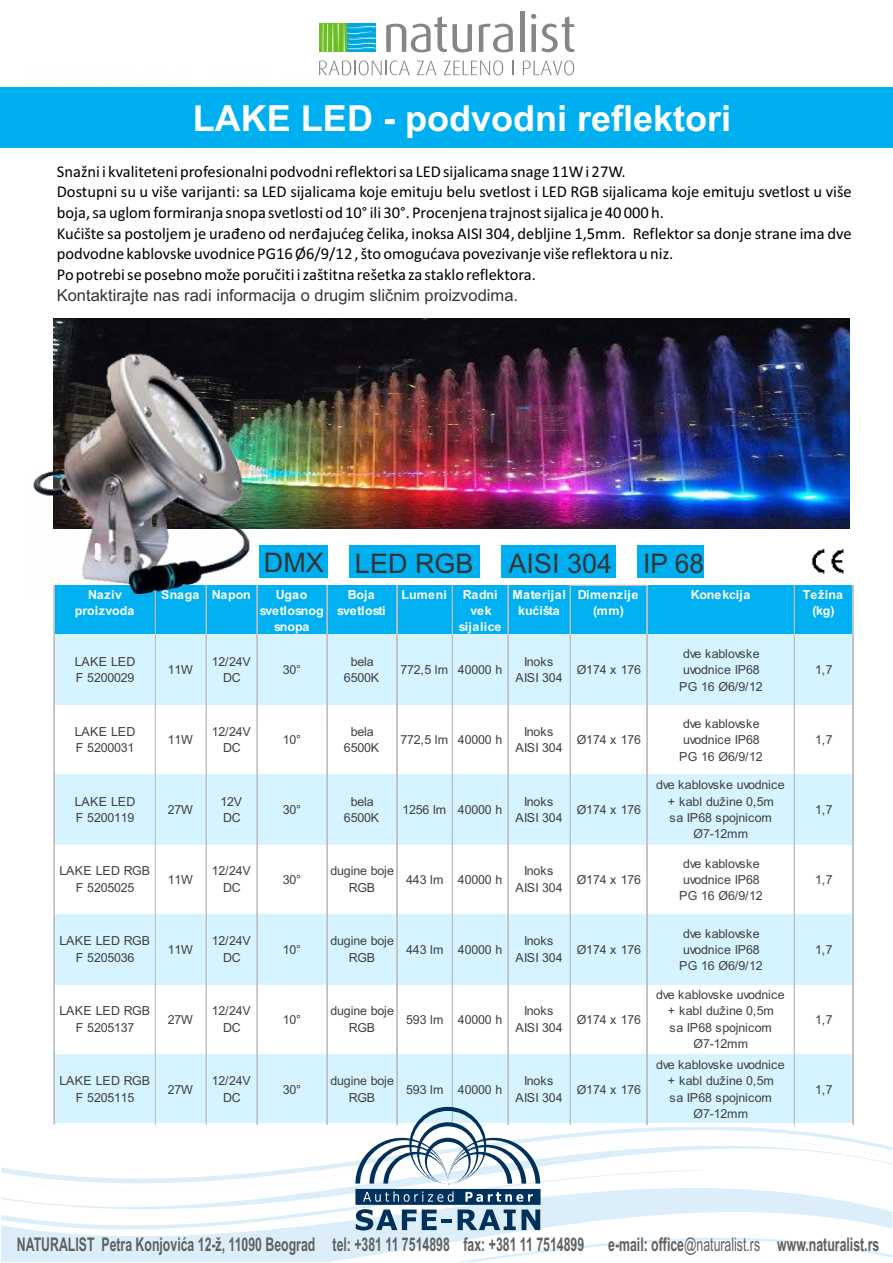
<style>
.page{position:relative;width:893px;height:1263px;background:#fff}
.page>*{position:absolute;margin:0;border:0;box-sizing:border-box;transform-origin:0 0}
.t1{font:700 36px "Arial";color:#fefefe}
.t2{font:27px "Arial";color:#373435}
.t3{font:700 18.9px "Arial";color:#606062;scale:.65 1}
.t4{font:16.5px/20.7px "Calibri";color:#000}
.t5{font:16.5px "Arial";color:#373435}
.t6{font:12.45px/16.4px "Arial";letter-spacing:-.02em;color:#404040;text-align:center}
.t7{font:700 12.45px/16.4px "Arial";color:#fff;text-align:center}
.t8{font:700 12.45px/16.4px "Arial";letter-spacing:.03em;color:#fff;text-align:center}
.t9{font:700 12.45px/16.4px "Arial";letter-spacing:-.02em;color:#fff;text-align:center}
.s1{font-weight:400}
</style>
<div class="page">
<div style="left:638px;top:546px;width:66px;height:32px;background:#00afef"></div>
<div style="left:502px;top:546px;width:114px;height:32px;background:#00afef"></div>
<div style="left:349px;top:546px;width:130px;height:32px;background:#00afef"></div>
<div style="left:260px;top:546px;width:68px;height:32px;background:#00afef"></div>
<svg style="left:386px;top:16px;width:86px;height:36px"></svg>
<svg style="left:479px;top:24px;width:34px;height:28px"></svg>
<hr style="left:520px;top:12px;width:4px;height:40px;background:#858686">
<svg style="left:531px;top:14px;width:43px;height:38px"></svg>
<div style="left:319px;top:24px;width:28px;height:28px;background:#6dbd24"></div>
<svg style="left:322px;top:23px;width:54px;height:29px"></svg>
<svg style="left:319px;top:60px;width:91px;height:15px"></svg>
<svg style="left:417px;top:61px;width:19px;height:14px"></svg>
<svg style="left:443px;top:60px;width:60px;height:15px"></svg>
<svg style="left:512px;top:61px;width:1px;height:14px"></svg>
<svg style="left:523px;top:60px;width:51px;height:15px"></svg>
<svg style="left:1px;top:1161px;width:354px;height:101px;fill:#dceef9"></svg>
<svg style="left:1px;top:1169px;width:354px;height:77px"></svg>
<div style="left:0;top:87px;width:893px;height:60px;background:#00afef"></div>
<div style="left:54px;top:585px;width:799px;height:50px;background:#00b0f0"></div>
<div style="left:54px;top:634px;width:799px;height:71px;background:#d5f4ff"></div>
<div style="left:54px;top:774px;width:799px;height:71px;background:#d5f4ff"></div>
<div style="left:54px;top:914px;width:799px;height:71px;background:#d5f4ff"></div>
<div style="left:54px;top:1054px;width:799px;height:70px;background:#d5f4ff"></div>
<hr style="left:54px;top:1123px;width:839px;height:3px;background:#fff">
<hr style="left:571px;top:585px;width:77px;height:1px;background:#bfbfbf">
<hr style="left:54px;top:585px;width:1px;height:539px;background:#bfbfbf">
<hr style="left:155px;top:585px;width:1px;height:539px;background:#bfbfbf">
<hr style="left:206px;top:585px;width:1px;height:539px;background:#bfbfbf">
<hr style="left:257px;top:585px;width:1px;height:539px;background:#bfbfbf">
<hr style="left:326px;top:585px;width:1px;height:539px;background:#bfbfbf">
<hr style="left:327px;top:585px;width:1px;height:539px;background:#bfbfbf">
<hr style="left:396px;top:585px;width:1px;height:539px;background:#bfbfbf">
<hr style="left:397px;top:585px;width:1px;height:539px;background:#bfbfbf">
<hr style="left:452px;top:585px;width:1px;height:539px;background:#bfbfbf">
<hr style="left:507px;top:585px;width:1px;height:539px;background:#bfbfbf">
<hr style="left:508px;top:585px;width:1px;height:539px;background:#bfbfbf">
<hr style="left:570px;top:585px;width:1px;height:539px;background:#bfbfbf">
<hr style="left:646px;top:586px;width:1px;height:538px;background:#bfbfbf">
<hr style="left:647px;top:586px;width:1px;height:538px;background:#bfbfbf">
<hr style="left:794px;top:585px;width:1px;height:539px;background:#bfbfbf">
<hr style="left:852px;top:585px;width:1px;height:539px;background:#bfbfbf">
<hr style="left:853px;top:585px;width:1px;height:539px;background:#bfbfbf">
<img style="left:812px;top:549px;width:32px;height:25px">
<svg style="left:355px;top:1107px;width:538px;height:155px"></svg>
<img style="left:54px;top:318px;width:795px;height:210px">
<img style="left:33px;top:351px;width:219px;height:248px">
<h1 class="t1" style="left:193px;top:105px;width:540px">LAKE LED - podvodni reflektori</h1>
<p class="t4" style="left:57px;top:162px;width:796px">Snažni i kvaliteteni profesionalni podvodni reflektori sa LED sijalicama snage 11W i 27W.<br>Dostupni su u više varijanti: sa LED sijalicama koje emituju belu svetlost i LED RGB sijalicama koje emituju svetlost u više boja, sa uglom formiranja snopa svetlosti od 10° ili 30°. Procenjena trajnost sijalica je 40 000 h.<br>Kućište sa postoljem je urađeno od nerđajućeg čelika, inoksa AISI 304, debljine 1,5mm. Reflektor sa donje strane ima dve podvodne kablovske uvodnice PG16 Ø6/9/12 , što omogućava povezivanje više reflektora u niz.<br>Po potrebi se posebno može poručiti i zaštitna rešetka za staklo reflektora.</p>
<h3 class="t5" style="left:57px;top:289px;width:463px">Kontaktirajte nas radi informacija o drugim sličnim proizvodima.</h3>
<h2 class="t2" style="left:264px;top:553px;width:211px">DMX LED RGB</h2>
<h2 class="t2" style="left:509px;top:553px;width:197px">AISI 304 IP 68</h2>
<p class="t7" style="left:75px;top:587px;width:61px">Naziv proizvoda</p>
<p class="t7" style="left:161px;top:587px;width:91px">Snaga Napon</p>
<p class="t7" style="left:260px;top:587px;width:66px">Ugao svetlosnog snopa</p>
<p class="t9" style="left:337px;top:587px;width:50px">Boja svetlosti</p>
<p class="t7" style="left:401px;top:587px;width:47px">Lumeni</p>
<p class="t8" style="left:459px;top:587px;width:44px">Radni vek sijalice</p>
<p class="t7" style="left:513px;top:587px;width:55px">Materijal kućišta</p>
<p class="t8" style="left:578px;top:587px;width:62px">Dimenzije (mm)</p>
<p class="t7" style="left:691px;top:587px;width:61px">Konekcija</p>
<p class="t7" style="left:803px;top:587px;width:42px">Težina (kg)</p>
<p class="t6" style="left:75px;top:654px;width:62px;text-align:left">LAKE LED<br>F 5200029</p>
<p class="t6" style="left:168px;top:663px;width:27px">11W</p>
<p class="t6" style="left:212px;top:654px;width:40px">12/24V<br>DC</p>
<p class="t6" style="left:283px;top:663px;width:20px">30°</p>
<p class="t6" style="left:344px;top:654px;width:37px">bela<br>6500K</p>
<p class="t6" style="left:400px;top:663px;width:103px">772,5 lm 40000 h</p>
<p class="t6" style="left:515px;top:654px;width:49px">Inoks<br>AISI 304</p>
<p class="t6" style="left:577px;top:663px;width:66px">Ø174 x 176</p>
<p class="t6" style="left:679px;top:647px;width:85px">dve kablovske uvodnice IP68<br>PG 16 Ø6/9/12</p>
<p class="t6" style="left:815px;top:663px;width:19px">1,7</p>
<p class="t6" style="left:75px;top:724px;width:62px;text-align:left">LAKE LED<br>F 5200031</p>
<p class="t6" style="left:168px;top:733px;width:27px">11W</p>
<p class="t6" style="left:212px;top:724px;width:40px">12/24V<br>DC</p>
<p class="t6" style="left:283px;top:733px;width:20px">10°</p>
<p class="t6" style="left:344px;top:724px;width:37px">bela<br>6500K</p>
<p class="t6" style="left:400px;top:733px;width:103px">772,5 lm 40000 h</p>
<p class="t6" style="left:515px;top:724px;width:49px">Inoks<br>AISI 304</p>
<p class="t6" style="left:577px;top:733px;width:66px">Ø174 x 176</p>
<p class="t6" style="left:75px;top:794px;width:62px;text-align:left">LAKE LED<br>F 5200119</p>
<p class="t6" style="left:168px;top:803px;width:27px">27W</p>
<p class="t6" style="left:220px;top:794px;width:23px;text-align:left">12V<br>DC</p>
<p class="t6" style="left:283px;top:803px;width:20px">30°</p>
<p class="t6" style="left:344px;top:794px;width:37px">bela<br>6500K</p>
<p class="t6" style="left:402px;top:803px;width:101px">1256 lm 40000 h</p>
<p class="t6" style="left:515px;top:794px;width:49px">Inoks<br>AISI 304</p>
<p class="t6" style="left:577px;top:803px;width:66px">Ø174 x 176</p>
<p class="t6" style="left:60px;top:864px;width:92px">LAKE LED RGB<br>F 5205025</p>
<p class="t6" style="left:168px;top:873px;width:27px">11W</p>
<p class="t6" style="left:212px;top:864px;width:40px">12/24V<br>DC</p>
<p class="t6" style="left:283px;top:873px;width:20px">30°</p>
<p class="t6" style="left:331px;top:864px;width:65px">dugine boje<br>RGB</p>
<p class="t6" style="left:406px;top:873px;width:97px">443 lm 40000 h</p>
<p class="t6" style="left:515px;top:864px;width:49px">Inoks<br>AISI 304</p>
<p class="t6" style="left:577px;top:873px;width:66px">Ø174 x 176</p>
<p class="t6" style="left:60px;top:934px;width:92px">LAKE LED RGB<br>F 5205036</p>
<p class="t6" style="left:168px;top:943px;width:27px">11W</p>
<p class="t6" style="left:212px;top:934px;width:40px">12/24V<br>DC</p>
<p class="t6" style="left:283px;top:943px;width:20px">10°</p>
<p class="t6" style="left:331px;top:934px;width:65px">dugine boje<br>RGB</p>
<p class="t6" style="left:406px;top:943px;width:97px">443 lm 40000 h</p>
<p class="t6" style="left:515px;top:934px;width:49px">Inoks<br>AISI 304</p>
<p class="t6" style="left:577px;top:943px;width:66px">Ø174 x 176</p>
<p class="t6" style="left:60px;top:1004px;width:92px">LAKE LED RGB<br>F 5205137</p>
<p class="t6" style="left:168px;top:1012px;width:27px">27W</p>
<p class="t6" style="left:212px;top:1004px;width:40px">12/24V<br>DC</p>
<p class="t6" style="left:283px;top:1012px;width:20px">10°</p>
<p class="t6" style="left:331px;top:1004px;width:65px">dugine boje<br>RGB</p>
<p class="t6" style="left:406px;top:1012px;width:97px">593 lm 40000 h</p>
<p class="t6" style="left:515px;top:1004px;width:49px">Inoks<br>AISI 304</p>
<p class="t6" style="left:577px;top:1012px;width:66px">Ø174 x 176</p>
<p class="t6" style="left:60px;top:1074px;width:92px">LAKE LED RGB<br>F 5205115</p>
<p class="t6" style="left:168px;top:1082px;width:27px">27W</p>
<p class="t6" style="left:212px;top:1074px;width:40px">12/24V<br>DC</p>
<p class="t6" style="left:283px;top:1082px;width:20px">30°</p>
<p class="t6" style="left:331px;top:1074px;width:65px">dugine boje<br>RGB</p>
<p class="t6" style="left:406px;top:1082px;width:97px">593 lm 40000 h</p>
<p class="t6" style="left:515px;top:1074px;width:49px">Inoks<br>AISI 304</p>
<p class="t6" style="left:577px;top:1082px;width:66px">Ø174 x 176</p>
<p class="t6" style="left:679px;top:716px;width:85px">dve kablovske uvodnice IP68<br>PG 16 Ø6/9/12</p>
<p class="t6" style="left:656px;top:778px;width:130px">dve kablovske uvodnice + kabl dužine 0,5m<br>sa IP68 spojnicom<br>Ø7-12mm</p>
<p class="t6" style="left:679px;top:856px;width:85px">dve kablovske uvodnice IP68<br>PG 16 Ø6/9/12</p>
<p class="t6" style="left:679px;top:926px;width:85px">dve kablovske uvodnice IP68<br>PG 16 Ø6/9/12</p>
<p class="t6" style="left:656px;top:988px;width:130px">dve kablovske uvodnice + kabl dužine 0,5m<br>sa IP68 spojnicom<br>Ø7-12mm</p>
<p class="t6" style="left:656px;top:1057px;width:130px">dve kablovske uvodnice + kabl dužine 0,5m<br>sa IP68 spojnicom<br>Ø7-12mm</p>
<p class="t6" style="left:815px;top:733px;width:19px">1,7</p>
<p class="t6" style="left:815px;top:803px;width:19px">1,7</p>
<p class="t6" style="left:815px;top:873px;width:19px">1,7</p>
<p class="t6" style="left:815px;top:943px;width:19px">1,7</p>
<p class="t6" style="left:815px;top:1012px;width:19px">1,7</p>
<p class="t6" style="left:815px;top:1082px;width:19px">1,7</p>
<h3 class="t3" style="left:17px;top:1237px;width:874px">NATURALIST Petra Konjovića 12-ž, 11090 Beograd tel: +381 11 7514898 fax: +381 11 7514899</h3>
<h3 class="t3" style="left:608px;top:1237px;width:419px">e-mail: office<span class="s1">@naturalist.rs</span> www.naturalist.rs</h3>
</div>
